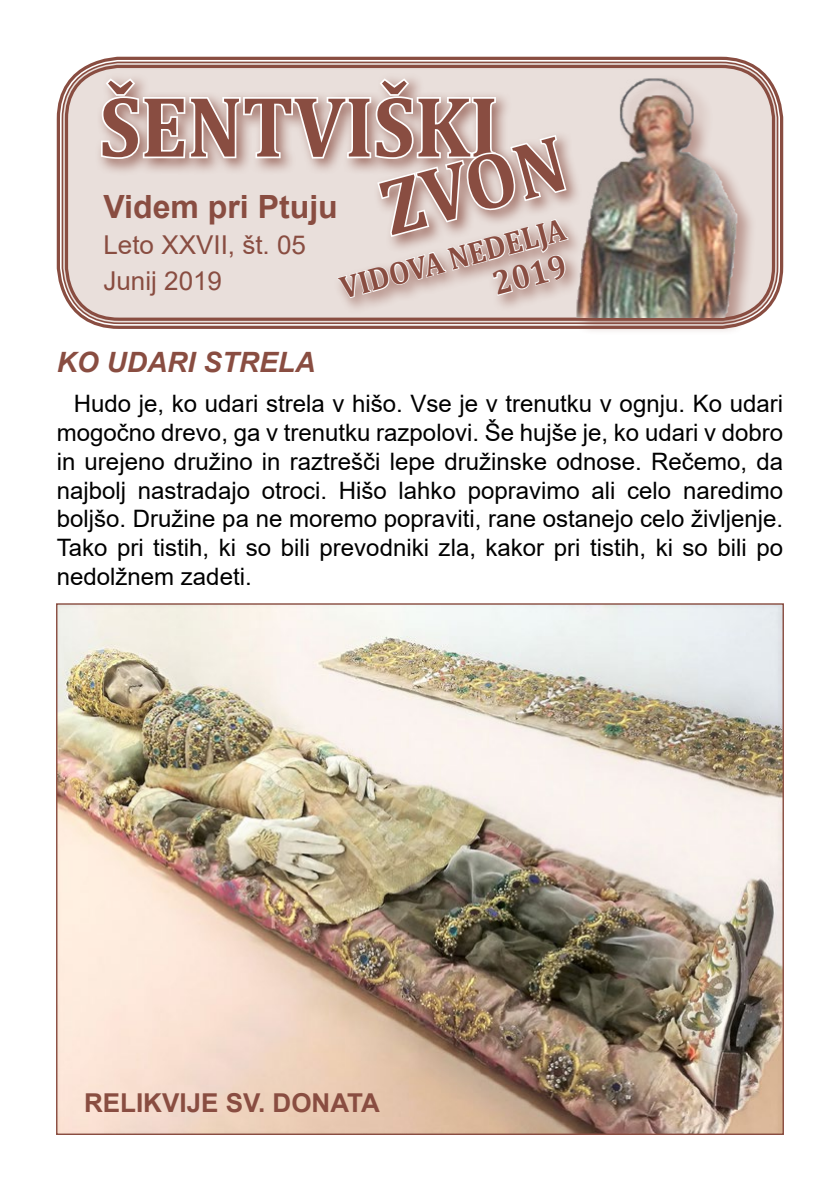
<style>
.page{position:relative;width:840px;height:1191px;background:#fff}
.page>*{position:absolute;margin:0;border:0;box-sizing:border-box;transform-origin:0 0}
.t1{font:700 86.8px "Cambria";color:#894d41;scale:.93 1}
.t2{font:700 79.4px "Cambria";color:#894d41;scale:.93 1}
.t3{font:700 34px "Cambria";color:#894d41;scale:.93 1}
.t4{font:700 32px "Cambria";color:#894d41;scale:.93 1}
.t5{font:700 32px "Arial";color:#894d41}
.t6{font:italic 700 28px "Arial";color:#894d41}
.t7{font:26px/36px "Arial";color:#894d41}
.t8{font:700 26px "Arial";color:#894d41}
.t9{font:24px/28.8px "Arial";color:#000;text-align:justify}
</style>
<div class="page">
<img style="left:58px;top:605px;width:723px;height:528px">
<div style="left:62px;top:62px;width:715px;height:261px;background:#e9dfdb;border-radius:57px"></div>
<div style="left:57px;top:57px;width:725px;height:272px;border:3px solid #894d41;border-radius:61px"></div>
<div style="left:65px;top:65px;width:709px;height:256px;border:3px solid #894d41;border-radius:53px"></div>
<div style="left:574px;top:74px;width:183px;height:261px;background:#894d41;opacity:.5"></div>
<img style="left:574px;top:71px;width:168px;height:246px">
<div style="left:372px;top:130px;width:210px;height:123px;background:#894d41;opacity:.75"></div>
<div style="left:333px;top:215px;width:251px;height:99px;background:#894d41;opacity:.75"></div>
<svg style="left:99px;top:56px;width:470px;height:243px"></svg>
<h1 class="t1" style="left:99px;top:66px;width:430px">ŠENTVIŠKI</h1>
<h2 class="t2" style="left:368px;top:155px;width:203px;rotate:-15deg">ZVON</h2>
<h3 class="t5" style="left:103px;top:185px;width:236px">Videm pri Ptuju</h3>
<p class="t7" style="left:103px;top:227px;width:204px">Leto XXVII, št. 05<br>Junij 2019</p>
<h3 class="t4" style="left:335px;top:267px;width:251px;rotate:-15deg">VIDOVA NEDELJA</h3>
<h3 class="t3" style="left:487px;top:261px;width:82px;rotate:-15deg">2019</h3>
<p class="t6" style="left:57px;top:343px;width:260px">KO UDARI STRELA</p>
<p class="t9" style="left:57px;top:389px;width:727px;text-indent:17px">Hudo je, ko udari strela v hišo. Vse je v trenutku v ognju. Ko udari mogočno drevo, ga v trenutku razpolovi. Še hujše je, ko udari v dobro in urejeno družino in raztrešči lepe družinske odnose. Rečemo, da najbolj nastradajo otroci. Hišo lahko popravimo ali celo naredimo boljšo. Družine pa ne moremo popraviti, rane ostanejo celo življenje.<br>Tako pri tistih, ki so bili prevodniki zla, kakor pri tistih, ki so bili po nedolžnem zadeti.</p>
<p class="t8" style="left:84px;top:1084px;width:297px">RELIKVIJE SV. DONATA</p>
</div>
